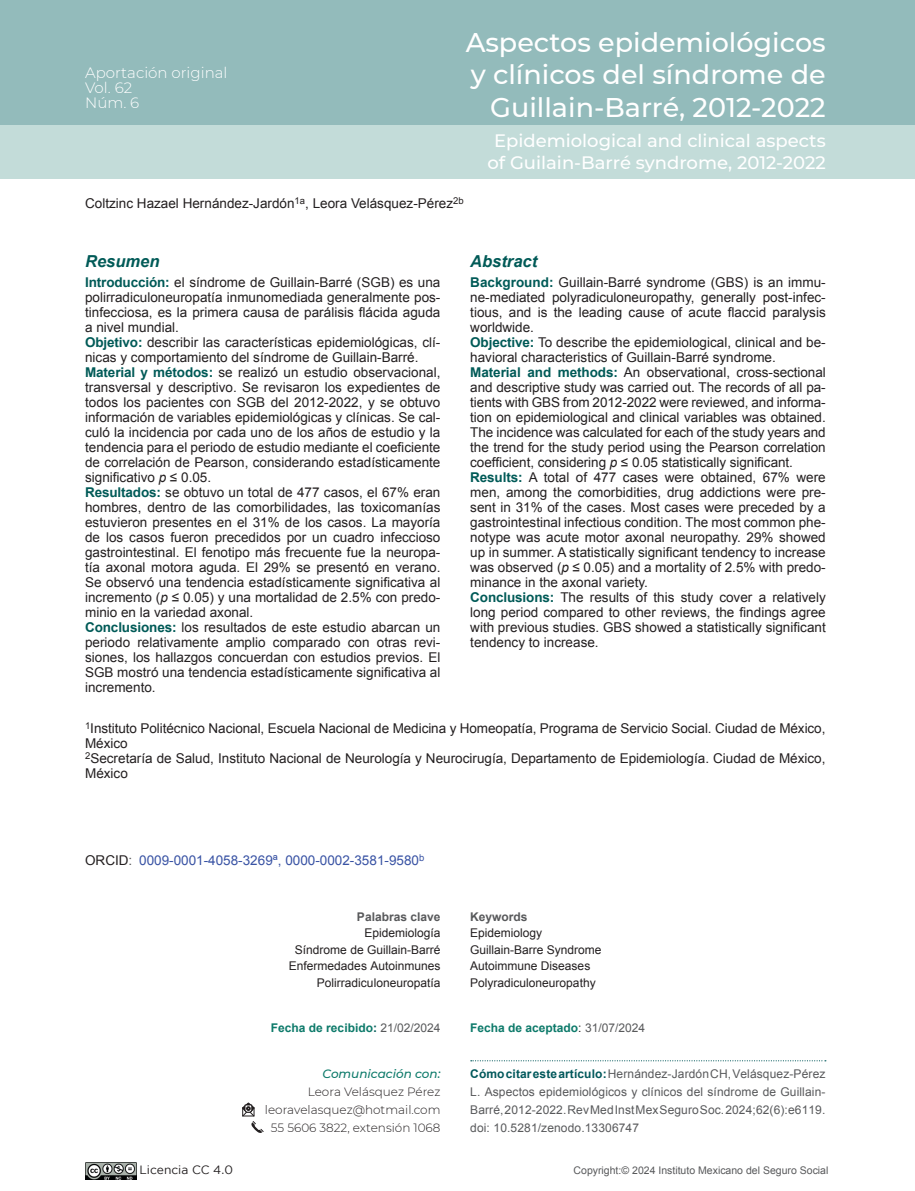
<style>
.page{position:relative;width:915px;height:1191px;background:#fff}
.page>*{position:absolute;margin:0;border:0;box-sizing:border-box;transform-origin:0 0}
.t1{font:500 27px/32.4px "Montserrat";color:#fff;text-align:right}
.t2{font:500 18px/21.6px "Montserrat";color:#fff;text-align:center}
.t3{font:italic 700 16.5px "Arial";color:#005a57}
.t4{font:300 15px/15px "Montserrat";color:#fff}
.t5{font:13.5px/15px "Arial";color:#231f20}
.t6{font:13.5px "Arial";color:#3953a4}
.t7{font:12px/18px "Arial";letter-spacing:.01em;color:#58595b;text-align:justify}
.t8{font:12px/16.5px "Arial";color:#231f20}
.t9{font:300 12px/18px "Montserrat";color:#231f20;text-align:right}
.t10{font:700 12px "Arial";color:#0d7a6a}
.t11{font:700 12px "Arial";color:#58595b}
.t12{font:italic 500 12px "Montserrat";color:#0d7a6a}
.t13{font:12px "Gotham";color:#231f20}
.t14{font:10.5px "Arial";color:#58595b}
.s1{font-weight:700;color:#005a57}
.s2{font-style:italic}
.s3{color:#231f20}
.s4{color:#58595b}
.s5{color:#005a57}
.s6{font-weight:400;color:#58595b}
.s7{font-weight:400;color:#231f20}
.s8{font-weight:700;color:#01585b}
</style>
<div class="page">
<div style="left:0;top:0;width:914px;height:125px;background:#93bbbb"></div>
<div style="left:0;top:125px;width:914px;height:54px;background:#c3dcd9"></div>
<svg style="left:470px;top:1060px;width:355px;height:1px"></svg>
<svg style="left:242px;top:1102px;width:22px;height:31px"></svg>
<img style="left:85px;top:1162px;width:51px;height:17px">
<p class="t4" style="left:85px;top:64px;width:144px">Aportación original<br>Vol. 62<br>Núm. 6</p>
<h1 class="t1" style="left:465px;top:25px;width:361px">Aspectos epidemiológicos y clínicos del síndrome de<br>Guillain-Barré, 2012-2022</h1>
<h2 class="t2" style="left:487px;top:129px;width:340px">Epidemiological and clinical aspects of Guilain-Barré syndrome, 2012-2022</h2>
<p class="t5" style="left:85px;top:196px;width:380px">Coltzinc Hazael Hernández-Jardón<sup>1a</sup>, Leora Velásquez-Pérez<sup>2b</sup></p>
<p class="t3" style="left:85px;top:251px;width:76px">Resumen</p>
<p class="t3" style="left:470px;top:251px;width:68px">Abstract</p>
<p class="t5" style="left:470px;top:275px;width:357px"><span class="s1">Background:</span> Guillain-Barré syndrome (GBS) is an immu&shy;ne-mediated polyradiculoneuropathy, generally post-infec&shy;tious, and is the leading cause of acute flaccid paralysis worldwide.<br><span class="s1">Objective:</span> To describe the epidemiological, clinical and be&shy;havioral characteristics of Guillain-Barré syndrome.<br><span class="s1">Material and methods:</span> An observational, cross-sectional and descriptive study was carried out. The records of all pa&shy;tients with GBS from 2012-2022 were reviewed, and informa&shy;tion on epidemiological and clinical variables was obtained.<br>The incidence was calculated for each of the study years and the trend for the study period using the Pearson correlation coefficient, considering <span class="s2">p</span> ≤ 0.05 statistically significant.<br><span class="s1">Results:</span> A total of 477 cases were obtained, 67% were men, among the comorbidities, drug addictions were pre&shy;sent in 31% of the cases. Most cases were preceded by a gastrointestinal infectious condition. The most common phe&shy;notype was acute motor axonal neuropathy. 29% showed up in summer. A statistically significant tendency to increase was observed (<span class="s2">p</span> ≤ 0.05) and a mortality of 2.5% with predo&shy;minance in the axonal variety.<br><span class="s1">Conclusions:</span> The results of this study cover a relatively long period compared to other reviews, the findings agree with previous studies. GBS showed a statistically significant tendency to increase.</p>
<p class="t5" style="left:85px;top:275px;width:357px"><span class="s1">Introducción:</span> el síndrome de Guillain-Barré (SGB) es una polirradiculoneuropatía inmunomediada generalmente pos&shy;tinfecciosa, es la primera causa de parálisis flácida aguda a nivel mundial.<br><span class="s1">Objetivo:</span> describir las características epidemiológicas, clí&shy;nicas y comportamiento del síndrome de Guillain-Barré.<br><span class="s1">Material y métodos:</span> se realizó un estudio observacional, transversal y descriptivo. Se revisaron los expedientes de todos los pacientes con SGB del 2012-2022, y se obtuvo información de variables epidemiológicas y clínicas. Se cal&shy;culó la incidencia por cada uno de los años de estudio y la tendencia para el periodo de estudio mediante el coeficiente de correlación de Pearson, considerando estadísticamente significativo <span class="s2">p</span> ≤ 0.05.<br><span class="s1">Resultados:</span> se obtuvo un total de 477 casos, el 67% eran hombres, dentro de las comorbilidades, las toxicomanías estuvieron presentes en el 31% de los casos. La mayoría de los casos fueron precedidos por un cuadro infeccioso gastrointestinal. El fenotipo más frecuente fue la neuropa&shy;tía axonal motora aguda. El 29% se presentó en verano.<br>Se observó una tendencia estadísticamente significativa al incremento (<span class="s2">p</span> ≤ 0.05) y una mortalidad de 2.5% con predo&shy;minio en la variedad axonal.<br><span class="s1">Conclusiones:</span> los resultados de este estudio abarcan un periodo relativamente amplio comparado con otras revi&shy;siones, los hallazgos concuerdan con estudios previos. El SGB mostró una tendencia estadísticamente significativa al incremento.</p>
<p class="t5" style="left:85px;top:721px;width:741px"><sup>1</sup>Instituto Politécnico Nacional, Escuela Nacional de Medicina y Homeopatía, Programa de Servicio Social. Ciudad de México, México<br><sup>2</sup>Secretaría de Salud, Instituto Nacional de Neurología y Neurocirugía, Departamento de Epidemiología. Ciudad de México, México</p>
<p class="t6" style="left:85px;top:851px;width:340px"><span class="s3">ORCID</span><span class="s4">:</span> 0009-0001-4058-3269ª, 0000-0002-3581-9580<sup>b</sup></p>
<p class="t11" style="left:357px;top:908px;width:85px">Palabras clave</p>
<p class="t8" style="left:289px;top:924px;width:153px;text-align:right">Epidemiología<br>Síndrome de Guillain-Barré<br>Enfermedades Autoinmunes<br>Polirradiculoneuropatía</p>
<p class="t11" style="left:470px;top:908px;width:59px">Keywords</p>
<p class="t8" style="left:470px;top:924px;width:133px">Epidemiology<br>Guillain-Barre Syndrome<br>Autoimmune Diseases<br>Polyradiculoneuropathy</p>
<p class="t10" style="left:271px;top:1019px;width:171px">Fecha de recibido<span class="s5">:</span> <span class="s6">21/02/2024</span></p>
<p class="t10" style="left:470px;top:1020px;width:176px">Fecha de aceptado<span class="s7">:</span> <span class="s6">31/07/2024</span></p>
<p class="t12" style="left:322px;top:1065px;width:119px">Comunicación con:</p>
<p class="t9" style="left:265px;top:1082px;width:177px">Leora Velásquez Pérez leoravelasquez@hotmail.com<br>55 5606 3822, extensión 1068</p>
<p class="t7" style="left:470px;top:1064px;width:356px"><span class="s8">Cómo citar este artículo:</span>Hernández-Jardón CH, Velásquez-Pérez L. Aspectos epidemiológicos y clínicos del síndrome de Guillain-Barré, 2012-2022. Rev Med Inst Mex Seguro Soc. 2024;62(6):e6119. doi: 10.5281/zenodo.13306747</p>
<p class="t13" style="left:139px;top:1162px;width:95px">Licencia CC 4.0</p>
<p class="t14" style="left:573px;top:1163px;width:256px">Copyright:© 2024 Instituto Mexicano del Seguro Social</p>
</div>
